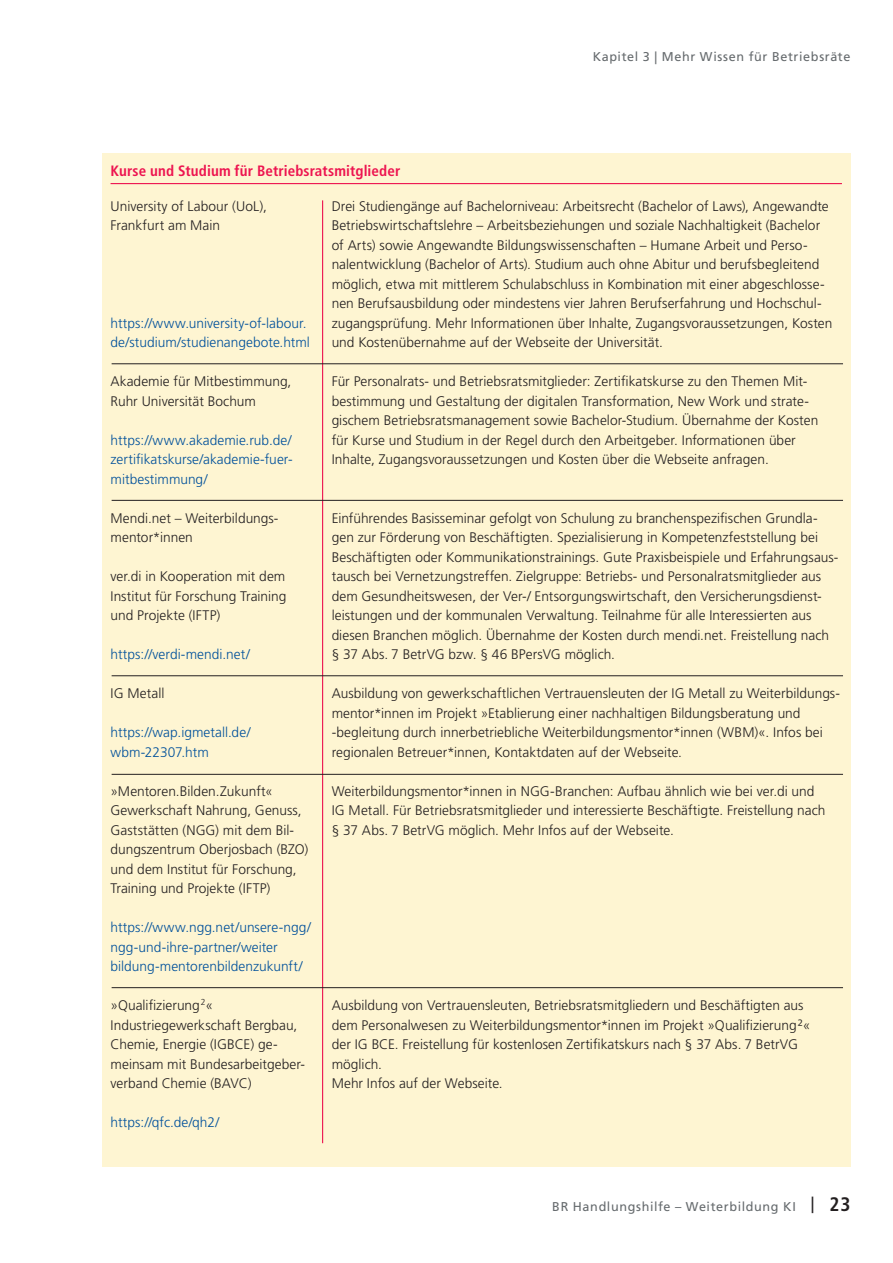
<style>
.page{position:relative;width:893px;height:1263px;background:#fff}
.page>*{position:absolute;margin:0;border:0;box-sizing:border-box;transform-origin:0 0}
.t1{font:700 condensed 15px "Frutiger LT Std";letter-spacing:.01em;color:#ed1450}
.t2{font:300 13.8px/19.5px "Frutiger LT Std";color:#231f20}
.t3{font:300 13.8px/19.5px "Frutiger LT Std";color:#01519b}
.t4{font:12.75px "Frutiger LT Std";letter-spacing:.05em;color:#666b6e}
.s1{font-size:15px}
.s2{font-size:16.5px;color:#231f20}
.s3{font-weight:700;font-stretch:condensed;font-size:19.5px;color:#231f20}
</style>
<div class="page">
<div style="left:102px;top:153px;width:748px;height:1013px;background:#fef5d2"></div>
<hr style="left:111px;top:183px;width:731px;height:1px;background:#ed1450">
<hr style="left:322px;top:200px;width:1px;height:943px;background:#ed1450">
<hr style="left:112px;top:363px;width:731px;height:1px;background:#231f20">
<hr style="left:112px;top:500px;width:731px;height:1px;background:#231f20">
<hr style="left:112px;top:675px;width:731px;height:1px;background:#231f20">
<hr style="left:112px;top:774px;width:731px;height:1px;background:#231f20">
<hr style="left:112px;top:987px;width:731px;height:1px;background:#231f20">
<p class="t4" style="left:593px;top:49px;width:259px">Kapitel 3 | Mehr Wissen für Betriebsräte</p>
<p class="t1" style="left:111px;top:161px;width:291px">Kurse und Studium für Betriebsratsmitglieder</p>
<p class="t2" style="left:111px;top:196px;width:158px">University of Labour (UoL),<br>Frankfurt am Main</p>
<p class="t2" style="left:332px;top:196px;width:502px">Drei Studiengänge auf Bachelorniveau: Arbeitsrecht (Bachelor of Laws), Angewandte Betriebswirtschaftslehre – Arbeitsbeziehungen und soziale Nachhaltigkeit (Bachelor of Arts) sowie Angewandte Bildungswissenschaften – Humane Arbeit und Perso&shy;nalentwicklung (Bachelor of Arts). Studium auch ohne Abitur und berufsbegleitend möglich, etwa mit mittlerem Schulabschluss in Kombination mit einer abgeschlosse&shy;nen Berufsausbildung oder mindestens vier Jahren Berufserfahrung und Hochschul&shy;zugangsprüfung. Mehr Informationen über Inhalte, Zugangsvoraussetzungen, Kosten und Kostenübernahme auf der Webseite der Universität.</p>
<p class="t2" style="left:332px;top:372px;width:488px">Für Personalrats- und Betriebsratsmitglieder: Zertifikatskurse zu den Themen Mit&shy;bestimmung und Gestaltung der digitalen Transformation, New Work und strate&shy;gischem Betriebsratsmanagement sowie Bachelor-Studium. Übernahme der Kosten für Kurse und Studium in der Regel durch den Arbeitgeber. Informationen über Inhalte, Zugangsvoraussetzungen und Kosten über die Webseite anfragen.</p>
<p class="t3" style="left:111px;top:313px;width:201px">https://www.university-of-labour. de/studium/studienangebote.html</p>
<p class="t2" style="left:111px;top:372px;width:182px">Akademie für Mitbestimmung,<br>Ruhr Universität Bochum</p>
<p class="t3" style="left:111px;top:430px;width:184px;text-align:justify">https://www.akademie.rub.de/ zertifikatskurse/akademie-fuer&shy;mitbestimmung/</p>
<p class="t2" style="left:111px;top:508px;width:168px">Mendi.net – Weiterbildungs&shy;mentor*innen</p>
<p class="t2" style="left:111px;top:567px;width:177px;text-align:justify">ver.di in Kooperation mit dem Institut für Forschung Training und Projekte (IFTP)</p>
<p class="t3" style="left:111px;top:645px;width:141px">https://verdi-mendi.net/</p>
<p class="t2" style="left:111px;top:684px;width:55px">IG Metall</p>
<p class="t3" style="left:111px;top:723px;width:141px">https://wap.igmetall.de/ wbm-22307.htm</p>
<p class="t2" style="left:111px;top:781px;width:199px">»Mentoren.Bilden.Zukunft«<br>Gewerkschaft Nahrung, Genuss,<br>Gaststätten (NGG) mit dem Bil&shy;dungszentrum Oberjosbach (BZO) und dem Institut für Forschung,<br>Training und Projekte (IFTP)</p>
<p class="t3" style="left:111px;top:918px;width:202px">https://www.ngg.net/unsere-ngg/ ngg-und-ihre-partner/weiter bildung-mentorenbildenzukunft/</p>
<p class="t2" style="left:111px;top:996px;width:196px">»Qualifizierung<sup>2</sup>«<br>Industriegewerkschaft Bergbau,<br>Chemie, Energie (IGBCE) ge&shy;meinsam mit Bundesarbeitgeber&shy;verband Chemie (BAVC)</p>
<p class="t3" style="left:111px;top:1113px;width:110px">https://qfc.de/qh2/</p>
<p class="t2" style="left:332px;top:508px;width:508px">Einführendes Basisseminar gefolgt von Schulung zu branchenspezifischen Grundla&shy;gen zur Förderung von Beschäftigten. Spezialisierung in Kompetenzfeststellung bei Beschäftigten oder Kommunikationstrainings. Gute Praxisbeispiele und Erfahrungsaus&shy;tausch bei Vernetzungstreffen. Zielgruppe: Betriebs- und Personalratsmitglieder aus dem Gesundheitswesen, der Ver-/ Entsorgungswirtschaft, den Versicherungsdienst&shy;leistungen und der kommunalen Verwaltung. Teilnahme für alle Interessierten aus diesen Branchen möglich. Übernahme der Kosten durch mendi.net. Freistellung nach § 37 Abs. 7 BetrVG bzw. § 46 BPersVG möglich.</p>
<p class="t2" style="left:332px;top:684px;width:509px">Ausbildung von gewerkschaftlichen Vertrauensleuten der IG Metall zu Weiterbildungs&shy;mentor*innen im Projekt »Etablierung einer nachhaltigen Bildungsberatung und -begleitung durch innerbetriebliche Weiterbildungsmentor*innen (WBM)«. Infos bei regionalen Betreuer*innen, Kontaktdaten auf der Webseite.</p>
<p class="t2" style="left:332px;top:781px;width:495px">Weiterbildungsmentor*innen in NGG-Branchen: Aufbau ähnlich wie bei ver.di und<br>IG Metall. Für Betriebsratsmitglieder und interessierte Beschäftigte. Freistellung nach § 37 Abs. 7 BetrVG möglich. Mehr Infos auf der Webseite.</p>
<p class="t2" style="left:332px;top:996px;width:480px">Ausbildung von Vertrauensleuten, Betriebsratsmitgliedern und Beschäftigten aus dem Personalwesen zu Weiterbildungsmentor*innen im Projekt »Qualifizierung<span class="s1">²</span>« der IG BCE. Freistellung für kostenlosen Zertifikatskurs nach § 37 Abs. 7 BetrVG möglich.<br>Mehr Infos auf der Webseite.</p>
<p class="t4" style="left:552px;top:1199px;width:300px">BR Handlungshilfe – Weiterbildung KI <span class="s2">|</span> <span class="s3">23</span></p>
</div>
